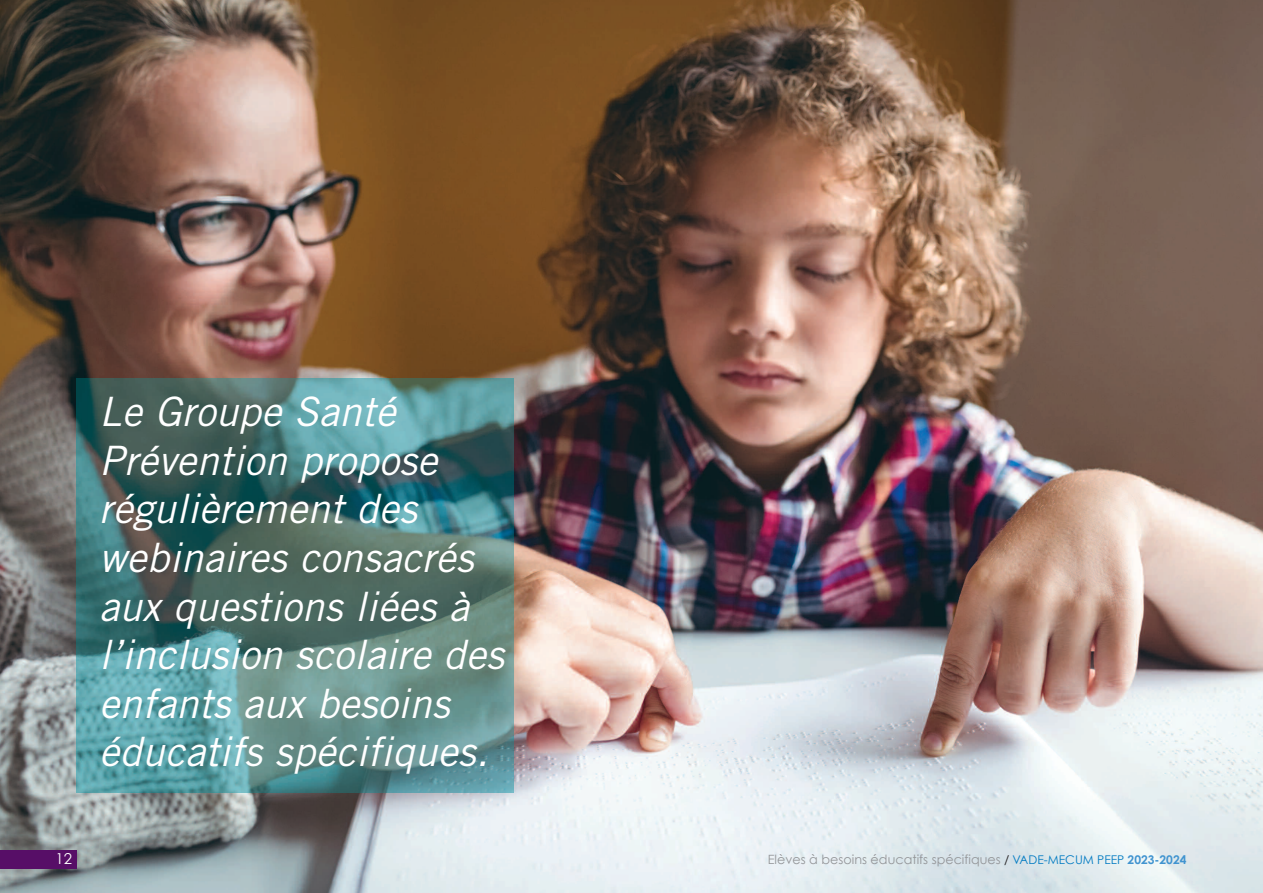
<style>
.page{position:relative;width:1263px;height:893px;background:#fff}
.page>*{position:absolute;margin:0;border:0;box-sizing:border-box;transform-origin:0 0}
.t1{font:italic 40.5px/48.6px "Trade Gothic";letter-spacing:.005em;color:#fff}
.t2{font:15px "Century Gothic";color:#fff}
.t3{font:12.75px "Century Gothic";color:#939598}
.s1{font-size:12px;color:#231f20}
.s2{font-size:12px;color:#007ac2}
.s3{font-weight:700;font-size:12px;color:#4194d0}
</style>
<div class="page">
<img style="left:0;top:0;width:1263px;height:893px">
<div style="left:0;top:850px;width:77px;height:18px;background:#570e67"></div>
<img style="left:77px;top:379px;width:437px;height:413px">
<p class="t1" style="left:99px;top:391px;width:406px">Le Groupe Santé<br>Prévention propose régulièrement des webinaires consacrés aux questions liées à l’inclusion scolaire des enfants aux besoins éducatifs spécifiques.</p>
<p class="t2" style="left:56px;top:849px;width:18px">12</p>
<p class="t3" style="left:768px;top:851px;width:420px">Elèves à besoins éducatifs spécifiques <span class="s1">/</span> <span class="s2">VADE-MECUM PEEP</span> <span class="s3">2023-2024</span></p>
</div>
